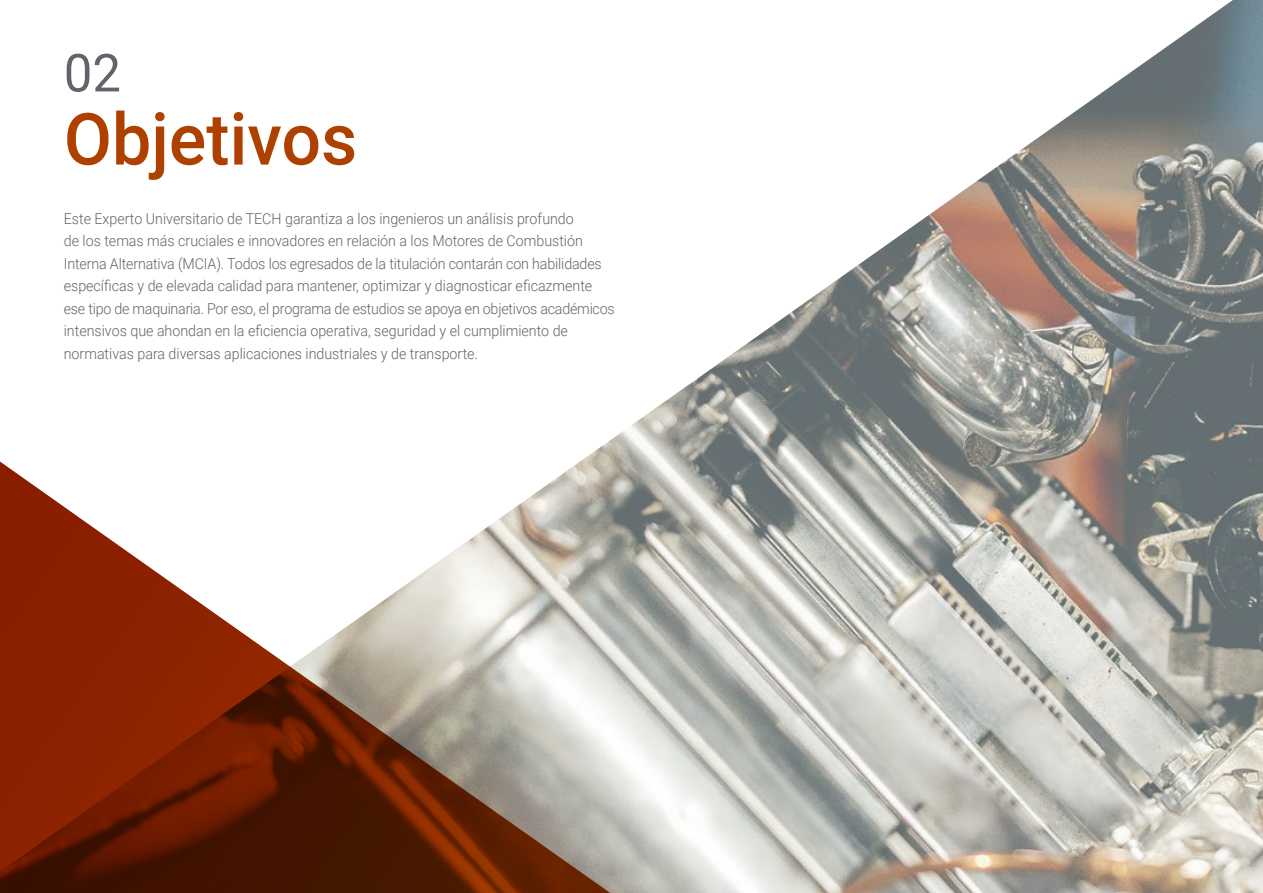
<style>
.page{position:relative;width:1263px;height:893px;background:#fff}
.page>*{position:absolute;margin:0;border:0;box-sizing:border-box;transform-origin:0 0}
.t1{font:500 72px "Roboto";color:#ae4000}
.t2{font:52.5px "Roboto";color:#61646a}
.t3{font:300 15px/22.5px "Roboto";color:#61646a;scale:.95 1}
</style>
<div class="page">
<img style="left:602px;top:0;width:661px;height:893px">
<svg style="left:0;top:446px;width:640px;height:447px"></svg>
<h2 class="t2" style="left:64px;top:36px;width:59px">02</h2>
<h1 class="t1" style="left:64px;top:89px;width:295px">Objetivos</h1>
<p class="t3" style="left:64px;top:207px;width:581px">Este Experto Universitario de TECH garantiza a los ingenieros un análisis profundo<br>de los temas más cruciales e innovadores en relación a los Motores de Combustión Interna Alternativa (MCIA). Todos los egresados de la titulación contarán con habilidades específicas y de elevada calidad para mantener, optimizar y diagnosticar eficazmente ese tipo de maquinaria. Por eso, el programa de estudios se apoya en objetivos académicos intensivos que ahondan en la eficiencia operativa, seguridad y el cumplimiento de normativas para diversas aplicaciones industriales y de transporte.</p>
</div>
